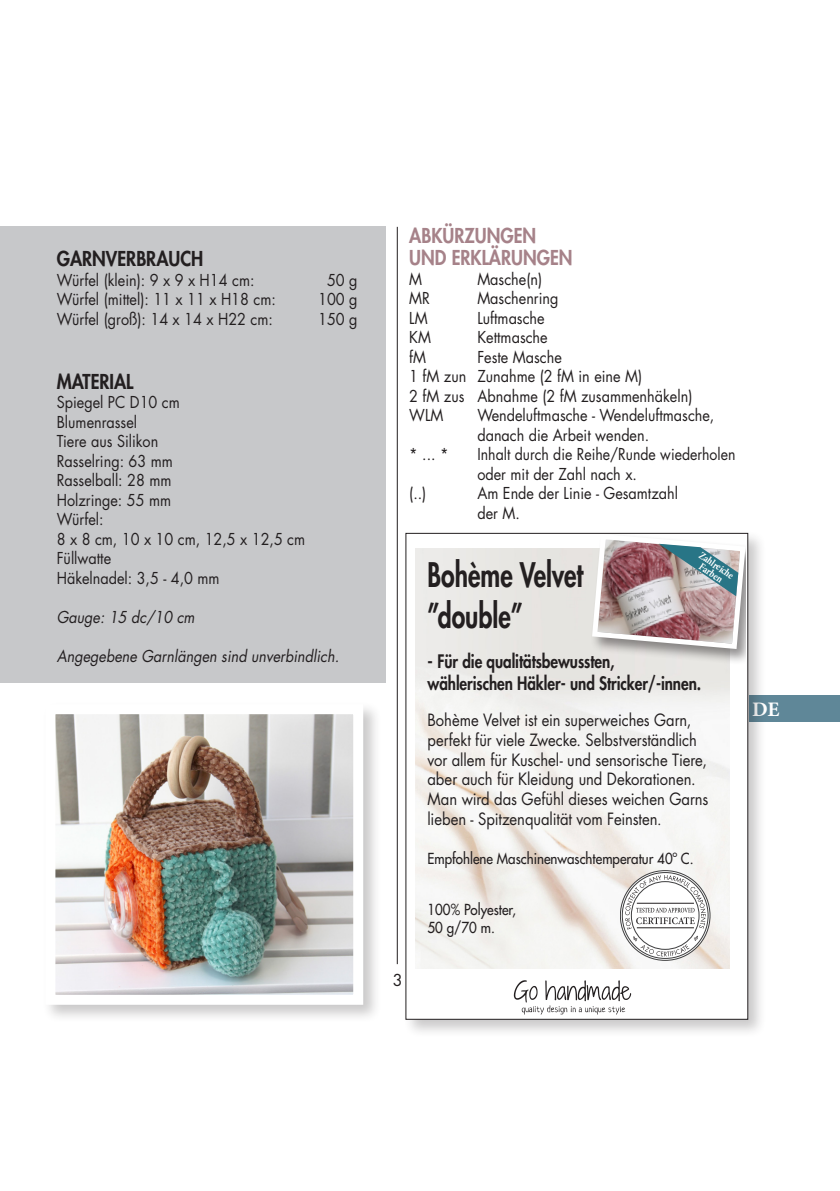
<style>
.page{position:relative;width:840px;height:1191px;background:#fff}
.page>*{position:absolute;margin:0;border:0;box-sizing:border-box;transform-origin:0 0}
.t1{font:800 33px/41.2px "Futura Std";color:#231f20;scale:.75 1}
.t2{font:700 20.6px "Minion Pro";color:#fff}
.t3{font:800 20px "Futura Std";color:#a68289;scale:.9 1}
.t4{font:800 20px "Futura Std";color:#231f20;scale:.9 1}
.t5{font:800 18.2px/21.8px "Futura Std";letter-spacing:-.005em;color:#231f20;scale:.9 1}
.t6{font:16.4px/19.8px "Futura Std";letter-spacing:-.005em;color:#231f20;scale:.9 1}
.t7{font:16px/19.6px "Futura Std";color:#231f20;scale:.9 1}
.t8{font:16px/19.6px "Futura Std";color:#231f20;scale:.88 1}
.t9{font:italic 16px "Futura Std";color:#231f20;scale:.9 1}
.t10{font:16px "Futura Std";color:#231f20}
.t11{font:500 14.8px/18.2px "Futura Std";color:#231f20;scale:.9 1}
.t12{font:700 10.4px/9.2px "Minion Pro";color:#fff;text-align:center;scale:.86 1}
.s1{font-weight:500;font-size:14.8px}
</style>
<div class="page">
<hr style="left:397px;top:227px;width:1px;height:737px;background:#231f20">
<div style="left:42px;top:701px;width:339px;height:322px;background:#231f20;opacity:.24"></div>
<img style="left:56px;top:715px;width:296px;height:278px">
<div style="left:748px;top:695px;width:91px;height:27px;background:#5f8798"></div>
<div style="left:0;top:227px;width:385px;height:456px;background:#c7c8ca"></div>
<div style="left:402px;top:530px;width:364px;height:508px;background:#231f20;opacity:.24"></div>
<div style="left:405px;top:533px;width:342px;height:486px;background:#fff"></div>
<img style="left:415px;top:548px;width:313px;height:420px">
<div style="left:589px;top:533px;width:156px;height:132px;background:#231f20;opacity:.5"></div>
<svg style="left:513px;top:980px;width:117px;height:34px"></svg>
<svg style="left:620px;top:870px;width:89px;height:90px"></svg>
<svg style="left:624px;top:875px;width:81px;height:81px"></svg>
<svg style="left:589px;top:535px;width:156px;height:116px"></svg>
<p class="t4" style="left:57px;top:246px;width:164px">GARNVERBRAUCH</p>
<p class="t7" style="left:57px;top:270px;width:221px">Würfel (klein): 9 x 9 x H14 cm:</p>
<p class="t7" style="left:327px;top:270px;width:35px">50 g</p>
<p class="t7" style="left:57px;top:289px;width:245px">Würfel (mittel): 11 x 11 x H18 cm:</p>
<p class="t7" style="left:318px;top:289px;width:45px">100 g</p>
<p class="t7" style="left:57px;top:309px;width:241px">Würfel (groß): 14 x 14 x H22 cm:</p>
<p class="t7" style="left:318px;top:309px;width:45px">150 g</p>
<p class="t4" style="left:57px;top:369px;width:87px">MATERIAL</p>
<p class="t7" style="left:57px;top:393px;width:138px">Spiegel PC D10 cm</p>
<p class="t7" style="left:57px;top:412px;width:114px">Blumenrassel<br>Tiere aus Silikon</p>
<p class="t7" style="left:57px;top:451px;width:130px">Rasselring: 63 mm<br>Rasselball: 28 mm</p>
<p class="t7" style="left:57px;top:490px;width:277px">Holzringe: 55 mm<br>Würfel:<br>8 x 8 cm, 10 x 10 cm, 12,5 x 12,5 cm</p>
<p class="t7" style="left:57px;top:549px;width:182px">Füllwatte<br>Häkelnadel: 3,5 - 4,0 mm</p>
<p class="t9" style="left:57px;top:607px;width:155px">Gauge: 15 dc/10 cm</p>
<p class="t9" style="left:57px;top:646px;width:315px">Angegebene Garnlängen sind unverbindlich.</p>
<p class="t3" style="left:409px;top:223px;width:142px">ABKÜRZUNGEN</p>
<p class="t3" style="left:409px;top:245px;width:183px">UND ERKLÄRUNGEN</p>
<p class="t7" style="left:409px;top:269px;width:16px">M</p>
<p class="t7" style="left:477px;top:269px;width:73px">Masche(n)</p>
<p class="t7" style="left:409px;top:289px;width:25px">MR</p>
<p class="t7" style="left:477px;top:289px;width:92px">Maschenring</p>
<p class="t7" style="left:409px;top:308px;width:22px">LM</p>
<p class="t7" style="left:477px;top:308px;width:76px">Luftmasche</p>
<p class="t7" style="left:409px;top:328px;width:26px">KM</p>
<p class="t7" style="left:477px;top:328px;width:80px">Kettmasche</p>
<p class="t7" style="left:409px;top:347px;width:20px">fM</p>
<p class="t7" style="left:477px;top:347px;width:95px">Feste Masche</p>
<p class="t7" style="left:409px;top:367px;width:260px">1 fM zun Zunahme (2 fM in eine M)</p>
<p class="t7" style="left:409px;top:386px;width:316px">2 fM zus Abnahme (2 fM zusammenhäkeln)</p>
<p class="t7" style="left:409px;top:406px;width:39px">WLM</p>
<p class="t7" style="left:477px;top:406px;width:265px">Wendeluftmasche - Wendeluftmasche, danach die Arbeit wenden.</p>
<p class="t7" style="left:409px;top:445px;width:45px">* ... *</p>
<p class="t8" style="left:477px;top:445px;width:294px">Inhalt durch die Reihe/Runde wiederholen oder mit der Zahl nach x.</p>
<p class="t7" style="left:409px;top:484px;width:21px">(..)</p>
<p class="t7" style="left:477px;top:484px;width:224px">Am Ende der Linie - Gesamtzahl</p>
<p class="t7" style="left:477px;top:503px;width:49px">der M.</p>
<p class="t12" style="left:702px;top:550px;width:48px;rotate:34deg">Zahlreiche<br>Farben</p>
<p class="t1" style="left:427px;top:554px;width:209px">Bohème Velvet ”double”</p>
<p class="t5" style="left:427px;top:650px;width:305px">- Für die qualitätsbewussten, wählerischen Häkler- und Stricker/-innen.</p>
<p class="t6" style="left:427px;top:710px;width:313px">Bohème Velvet ist ein superweiches Garn, perfekt für viele Zwecke. Selbstverständlich vor allem für Kuschel- und sensorische Tiere, aber auch für Kleidung und Dekorationen.<br>Man wird das Gefühl dieses weichen Garns lieben - Spitzenqualität vom Feinsten<span class="s1">.</span></p>
<p class="t11" style="left:427px;top:849px;width:297px">Empfohlene Maschinenwaschtemperatur 40º C.</p>
<p class="t11" style="left:427px;top:900px;width:100px">100% Polyester,<br>50 g/70 m.</p>
<p class="t10" style="left:392px;top:969px;width:11px">3</p>
<p class="t2" style="left:751px;top:695px;width:29px">DE</p>
</div>
